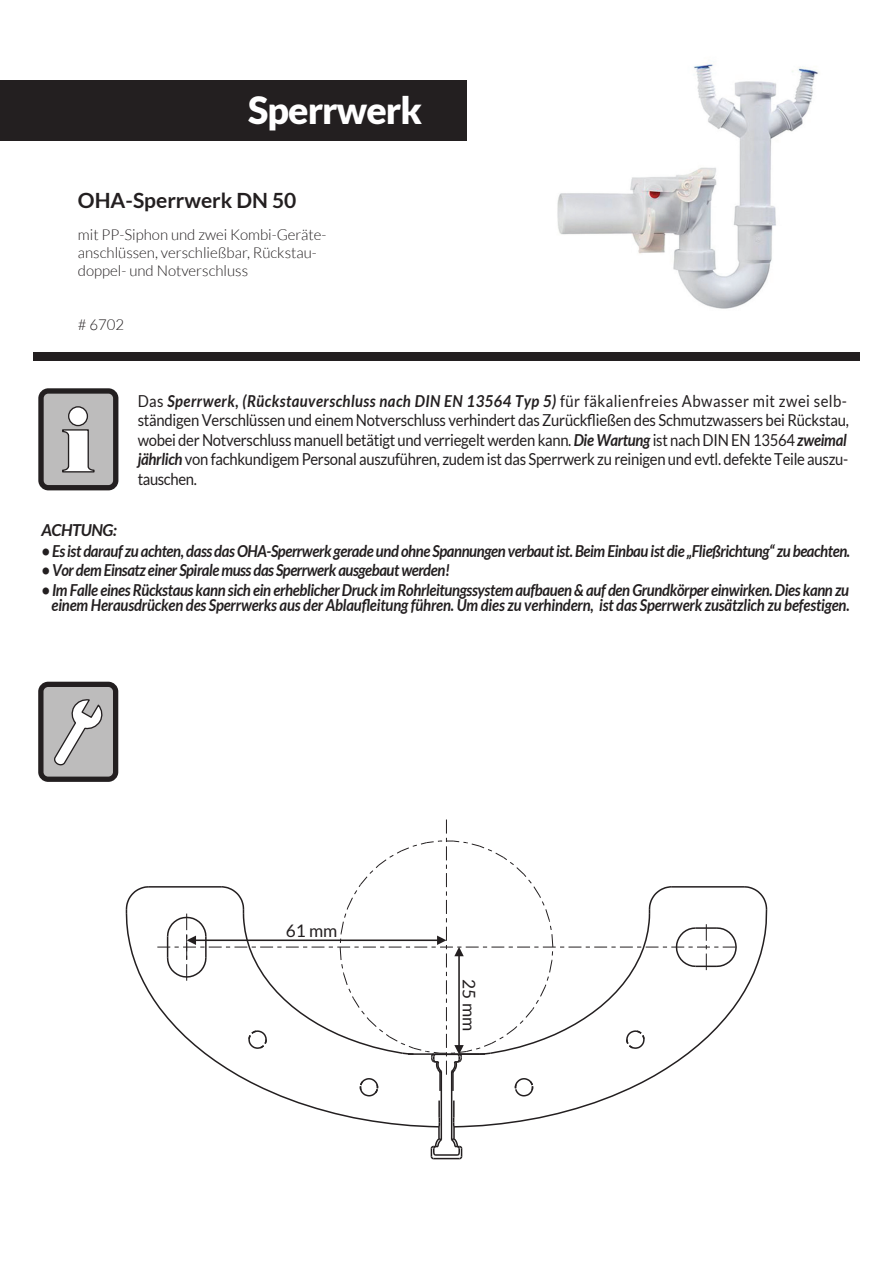
<style>
.page{position:relative;width:893px;height:1263px;background:#fff}
.page>*{position:absolute;margin:0;border:0;box-sizing:border-box;transform-origin:0 0}
.t1{font:900 37.5px "Lato";letter-spacing:-.025em;color:#fff}
.t2{font:700 21px "Lato";color:#231f20}
.t3{font:17.25px "Lato";color:#231f20}
.t4{font:italic 700 16.5px/15px "Lato";letter-spacing:-.025em;color:#231f20;text-align:right;scale:.9 1}
.t5{font:16.5px/19.5px "Lato";letter-spacing:-.02em;color:#231f20;scale:.9 1}
.t6{font:italic 700 16.5px "Lato";letter-spacing:-.025em;color:#231f20}
.t7{font:300 15px/18px "Lato";color:#231f20}
.s1{font-weight:700;font-style:italic}
</style>
<div class="page">
<img style="left:557px;top:63px;width:261px;height:246px">
<div style="left:33px;top:352px;width:827px;height:9px;background:#231f20"></div>
<div style="left:0;top:80px;width:467px;height:60px;background:#231f20"></div>
<svg style="left:38px;top:388px;width:80px;height:102px;background:#a1a0a0"></svg>
<svg style="left:38px;top:682px;width:80px;height:100px;background:#a09e9f"></svg>
<hr style="left:149px;top:886px;width:72px;height:1px;background:#231f20">
<svg style="left:125px;top:886px;width:25px;height:27px"></svg>
<svg style="left:157px;top:819px;width:611px;height:341px"></svg>
<h1 class="t1" style="left:248px;top:88px;width:175px">Sperrwerk</h1>
<p class="t2" style="left:78px;top:188px;width:220px">OHA-Sperrwerk DN 50</p>
<p class="t7" style="left:78px;top:225px;width:250px">mit PP-Siphon und zwei Kombi-Geräte&shy;anschlüssen, verschließbar, Rückstau&shy;doppel- und Notverschluss</p>
<p class="t7" style="left:78px;top:315px;width:48px"># 6702</p>
<p class="t5" style="left:138px;top:391px;width:792px">Das <span class="s1">Sperrwerk, (Rückstauverschluss nach DIN EN 13564 Typ 5)</span> für fäkalienfreies Abwasser mit zwei selb&shy;ständigen Verschlüssen und einem Notverschluss verhindert das Zurückfließen des Schmutzwassers bei Rückstau, wobei der Notverschluss manuell betätigt und verriegelt werden kann. <span class="s1">Die Wartung</span> ist nach DIN EN 13564 <span class="s1">zweimal jährlich</span> von fachkundigem Personal auszuführen, zudem ist das Sperrwerk zu reinigen und evtl. defekte Teile auszu&shy;tauschen.</p>
<p class="t6" style="left:41px;top:520px;width:77px">ACHTUNG:</p>
<p class="t4" style="left:41px;top:543px;width:900px">• Es ist darauf zu achten, dass das OHA-Sperrwerk gerade und ohne Spannungen verbaut ist. Beim Einbau ist die „Fließrichtung“ zu beachten.</p>
<p class="t4" style="left:41px;top:563px;width:455px">• Vor dem Einsatz einer Spirale muss das Sperrwerk ausgebaut werden!</p>
<p class="t4" style="left:41px;top:582px;width:900px">• Im Falle eines Rückstaus kann sich ein erheblicher Druck im Rohrleitungssystem aufbauen &amp; auf den Grundkörper einwirken. Dies kann zu einem Herausdrücken des Sperrwerks aus der Ablaufleitung führen. Um dies zu verhindern, ist das Sperrwerk zusätzlich zu befestigen.</p>
<p class="t3" style="left:286px;top:921px;width:53px">61 mm</p>
<p class="t3" style="left:479px;top:979px;width:53px;rotate:90deg">25 mm</p>
</div>
